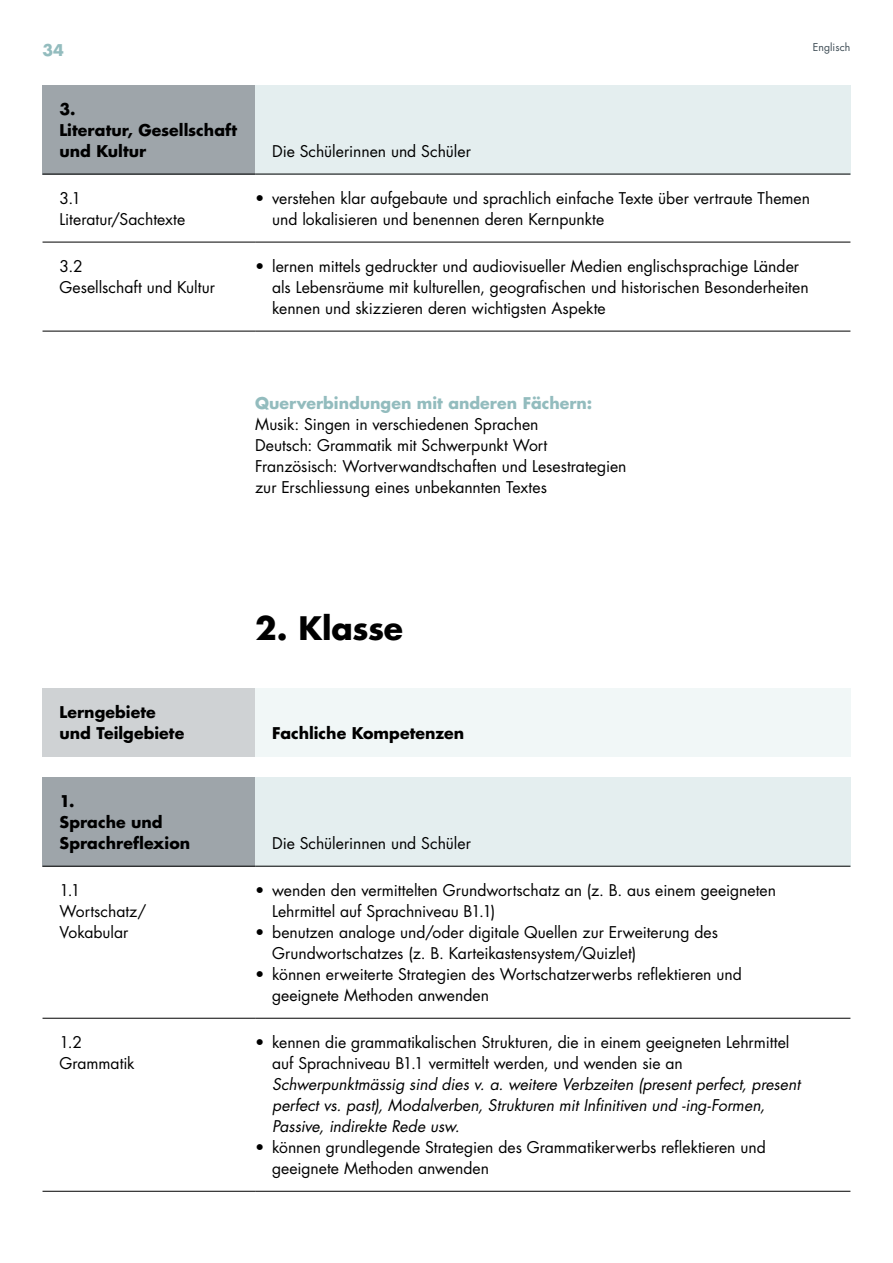
<style>
.page{position:relative;width:893px;height:1263px;background:#fff}
.page>*{position:absolute;margin:0;border:0;box-sizing:border-box;transform-origin:0 0}
.t1{font:700 31.5px "Futura Luzern";letter-spacing:-.01em;color:#000}
.t2{font:15.75px/21px "Futura Luzern";color:#000}
.t3{font:italic 15.75px/21px "Futura LT";letter-spacing:-.005em;color:#000}
.t4{font:700 15.75px/21px "Futura Luzern";color:#000}
.t5{font:700 15.75px "Futura Luzern";color:#93bcbe}
.t6{font:10.5px "Futura Luzern";letter-spacing:.005em;color:#3d4b54}
</style>
<div class="page">
<div style="left:43px;top:85px;width:212px;height:89px;background:#9ea5aa"></div>
<div style="left:255px;top:85px;width:595px;height:89px;background:#e4eeef"></div>
<hr style="left:43px;top:174px;width:212px;height:1px;background:#000">
<hr style="left:255px;top:174px;width:595px;height:1px;background:#000">
<hr style="left:43px;top:242px;width:212px;height:1px;background:#000">
<hr style="left:255px;top:242px;width:595px;height:1px;background:#000">
<hr style="left:43px;top:331px;width:212px;height:1px;background:#000">
<hr style="left:255px;top:331px;width:595px;height:1px;background:#000">
<div style="left:43px;top:688px;width:212px;height:68px;background:#cfd2d4"></div>
<div style="left:255px;top:688px;width:595px;height:68px;background:#f1f7f7"></div>
<div style="left:43px;top:777px;width:212px;height:89px;background:#9ea5aa"></div>
<div style="left:255px;top:777px;width:595px;height:89px;background:#e4eeef"></div>
<hr style="left:43px;top:866px;width:212px;height:1px;background:#000">
<hr style="left:255px;top:866px;width:595px;height:1px;background:#000">
<hr style="left:43px;top:1018px;width:212px;height:1px;background:#000">
<hr style="left:255px;top:1018px;width:595px;height:1px;background:#000">
<hr style="left:43px;top:1191px;width:212px;height:1px;background:#000">
<hr style="left:255px;top:1191px;width:595px;height:1px;background:#000">
<p class="t5" style="left:43px;top:39px;width:23px">34</p>
<p class="t6" style="left:813px;top:41px;width:39px">Englisch</p>
<p class="t4" style="left:60px;top:98px;width:179px">3.<br>Literatur, Gesellschaft und Kultur</p>
<p class="t2" style="left:272px;top:141px;width:200px">Die Schülerinnen und Schüler</p>
<p class="t2" style="left:60px;top:188px;width:127px">3.1<br>Literatur/Sachtexte</p>
<p class="t2" style="left:272px;top:188px;width:539px;text-indent:-17px">• verstehen klar aufgebaute und sprachlich einfache Texte über vertraute Themen und lokalisieren und benennen deren Kernpunkte</p>
<p class="t2" style="left:60px;top:256px;width:157px">3.2<br>Gesellschaft und Kultur</p>
<p class="t2" style="left:272px;top:256px;width:538px;text-indent:-17px">• lernen mittels gedruckter und audiovisueller Medien englischsprachige Länder als Lebensräume mit kulturellen, geografischen und historischen Besonderheiten kennen und skizzieren deren wichtigsten Aspekte</p>
<p class="t5" style="left:255px;top:393px;width:339px">Querverbindungen mit anderen Fächern:</p>
<p class="t2" style="left:255px;top:414px;width:373px">Musik: Singen in verschiedenen Sprachen<br>Deutsch: Grammatik mit Schwerpunkt Wort Französisch: Wortverwandtschaften und Lesestrategien zur Erschliessung eines unbekannten Textes</p>
<p class="t4" style="left:60px;top:701px;width:126px">Lerngebiete und Teilgebiete</p>
<p class="t4" style="left:60px;top:790px;width:132px">1.<br>Sprache und<br>Sprachreflexion</p>
<h1 class="t1" style="left:255px;top:607px;width:149px">2. Klasse</h1>
<p class="t4" style="left:272px;top:722px;width:194px">Fachliche Kompetenzen</p>
<p class="t2" style="left:272px;top:833px;width:200px">Die Schülerinnen und Schüler</p>
<p class="t2" style="left:60px;top:880px;width:88px">1.1<br>Wortschatz/<br>Vokabular</p>
<p class="t2" style="left:272px;top:880px;width:505px;text-indent:-17px">• wenden den vermittelten Grundwortschatz an (z. B. aus einem geeigneten<br>Lehrmittel auf Sprachniveau B1.1)</p>
<p class="t2" style="left:272px;top:922px;width:447px;text-indent:-17px">• benutzen analoge und/oder digitale Quellen zur Erweiterung des<br>Grundwortschatzes (z. B. Karteikastensystem/Quizlet)</p>
<p class="t2" style="left:272px;top:964px;width:471px;text-indent:-17px">• können erweiterte Strategien des Wortschatzerwerbs reflektieren und geeignete Methoden anwenden</p>
<p class="t2" style="left:60px;top:1032px;width:77px">1.2<br>Grammatik</p>
<p class="t2" style="left:272px;top:1032px;width:519px;text-indent:-17px">• kennen die grammatikalischen Strukturen, die in einem geeigneten Lehrmittel auf Sprachniveau B1.1 vermittelt werden, und wenden sie an</p>
<p class="t3" style="left:272px;top:1074px;width:529px">Schwerpunktmässig sind dies v. a. weitere Verbzeiten (present perfect, present perfect vs. past), Modalverben, Strukturen mit Infinitiven und -ing-Formen,<br>Passive, indirekte Rede usw.</p>
<p class="t2" style="left:272px;top:1137px;width:495px;text-indent:-17px">• können grundlegende Strategien des Grammatikerwerbs reflektieren und geeignete Methoden anwenden</p>
</div>
